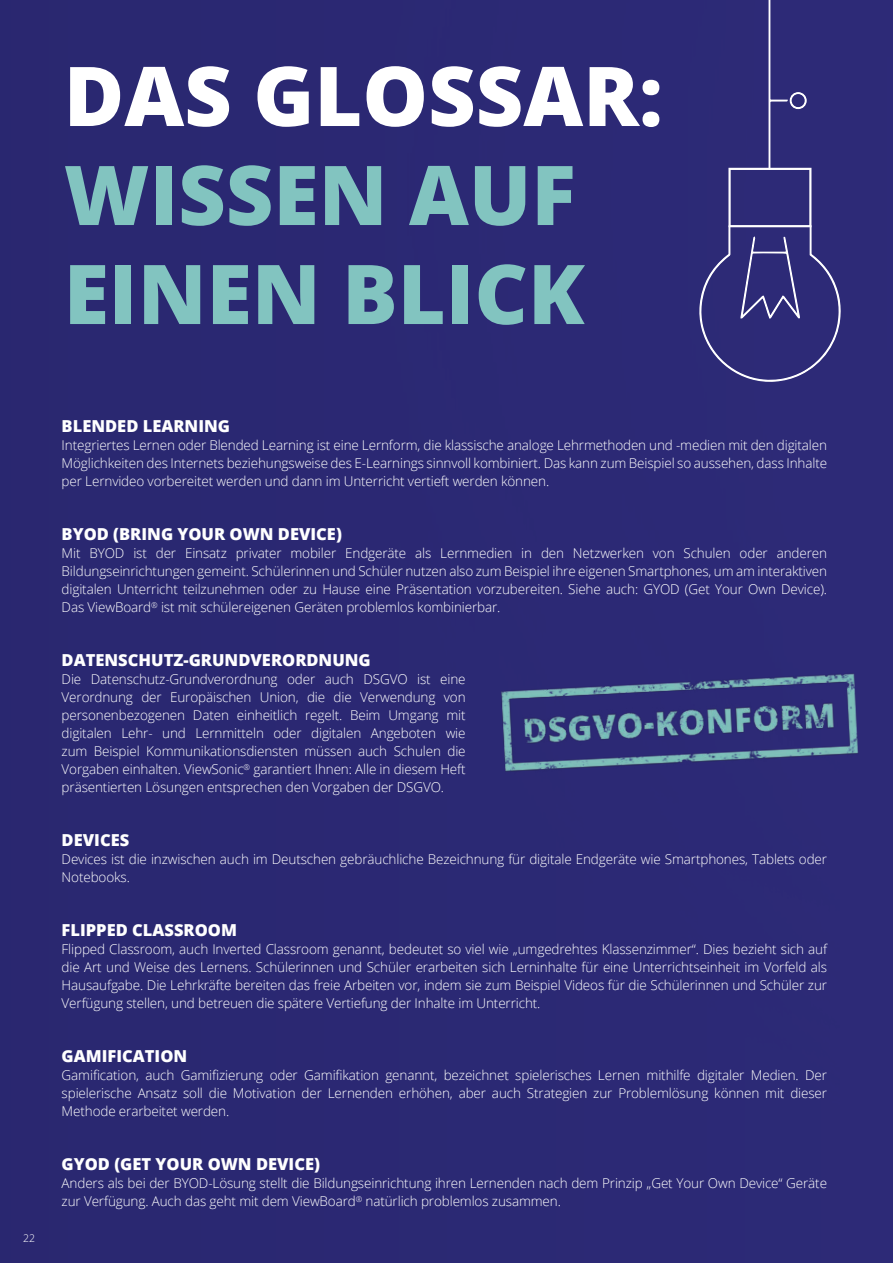
<style>
.page{position:relative;width:893px;height:1263px;background:#fff}
.page>*{position:absolute;margin:0;border:0;box-sizing:border-box;transform-origin:0 0}
.t1{font:800 82.5px/99px "Open Sans";color:#82c4c0}
.t2{font:800 82.5px "Open Sans";color:#fff}
.t3{font:800 16.5px "Open Sans";color:#fff}
.t4{font:300 13.5px/18px "Open Sans";letter-spacing:-.01em;color:#fff;text-align:justify}
.t5{font:300 10.5px "Open Sans";color:#fff}
</style>
<div class="page">
<div style="left:0;top:0;width:335px;height:1263px;background:#2a2871"></div>
<div style="left:335px;top:0;width:558px;height:1263px;background:#2c2975"></div>
<div style="left:699px;top:0;width:143px;height:385px;background:#2d2a77"></div>
<img style="left:495px;top:666px;width:372px;height:116px">
<h1 class="t2" style="left:64px;top:33px;width:601px">DAS GLOSSAR:</h1>
<h1 class="t1" style="left:64px;top:141px;width:522px">WISSEN AUF<br>EINEN BLICK</h1>
<p class="t5" style="left:23px;top:1231px;width:13px">22</p>
<p class="t3" style="left:62px;top:413px;width:170px">BLENDED LEARNING</p>
<p class="t4" style="left:62px;top:436px;width:767px">Integriertes Lernen oder Blended Learning ist eine Lernform, die klassische analoge Lehrmethoden und -medien mit den digitalen Möglichkeiten des Internets beziehungsweise des E-Learnings sinnvoll kombiniert. Das kann zum Beispiel so aussehen, dass Inhalte per Lernvideo vorbereitet werden und dann im Unterricht vertieft werden können.</p>
<p class="t3" style="left:62px;top:521px;width:282px">BYOD (BRING YOUR OWN DEVICE)</p>
<p class="t4" style="left:62px;top:544px;width:767px">Mit BYOD ist der Einsatz privater mobiler Endgeräte als Lernmedien in den Netzwerken von Schulen oder anderen Bildungseinrichtungen gemeint. Schülerinnen und Schüler nutzen also zum Beispiel ihre eigenen Smartphones, um am interaktiven digitalen Unterricht teilzunehmen oder zu Hause eine Präsentation vorzubereiten. Siehe auch: GYOD (Get Your Own Device).<br>Das ViewBoard<sup>®</sup> ist mit schülereigenen Geräten problemlos kombinierbar.</p>
<p class="t3" style="left:62px;top:647px;width:311px">DATENSCHUTZ-GRUNDVERORDNUNG</p>
<p class="t4" style="left:62px;top:670px;width:406px">Die Datenschutz-Grundverordnung oder auch DSGVO ist eine Verordnung der Europäischen Union, die die Verwendung von personenbezogenen Daten einheitlich regelt. Beim Umgang mit digitalen Lehr- und Lernmitteln oder digitalen Angeboten wie zum Beispiel Kommunikationsdiensten müssen auch Schulen die Vorgaben einhalten. ViewSonic<sup>®</sup> garantiert Ihnen: Alle in diesem Heft präsentierten Lösungen entsprechen den Vorgaben der DSGVO.</p>
<p class="t3" style="left:62px;top:827px;width:69px">DEVICES</p>
<p class="t4" style="left:62px;top:850px;width:767px">Devices ist die inzwischen auch im Deutschen gebräuchliche Bezeichnung für digitale Endgeräte wie Smartphones, Tablets oder<br>Notebooks.</p>
<p class="t3" style="left:62px;top:917px;width:177px">FLIPPED CLASSROOM</p>
<p class="t4" style="left:62px;top:940px;width:767px">Flipped Classroom, auch Inverted Classroom genannt, bedeutet so viel wie „umgedrehtes Klassenzimmer“. Dies bezieht sich auf die Art und Weise des Lernens. Schülerinnen und Schüler erarbeiten sich Lerninhalte für eine Unterrichtseinheit im Vorfeld als Hausaufgabe. Die Lehrkräfte bereiten das freie Arbeiten vor, indem sie zum Beispiel Videos für die Schülerinnen und Schüler zur Verfügung stellen, und betreuen die spätere Vertiefung der Inhalte im Unterricht.</p>
<p class="t3" style="left:62px;top:1043px;width:127px">GAMIFICATION</p>
<p class="t4" style="left:62px;top:1066px;width:767px">Gamification, auch Gamifizierung oder Gamifikation genannt, bezeichnet spielerisches Lernen mithilfe digitaler Medien. Der spielerische Ansatz soll die Motivation der Lernenden erhöhen, aber auch Strategien zur Problemlösung können mit dieser Methode erarbeitet werden.</p>
<p class="t3" style="left:62px;top:1151px;width:260px">GYOD (GET YOUR OWN DEVICE)</p>
<p class="t4" style="left:62px;top:1174px;width:767px">Anders als bei der BYOD-Lösung stellt die Bildungseinrichtung ihren Lernenden nach dem Prinzip „Get Your Own Device“ Geräte zur Verfügung. Auch das geht mit dem ViewBoard<sup>®</sup> natürlich problemlos zusammen.</p>
</div>
